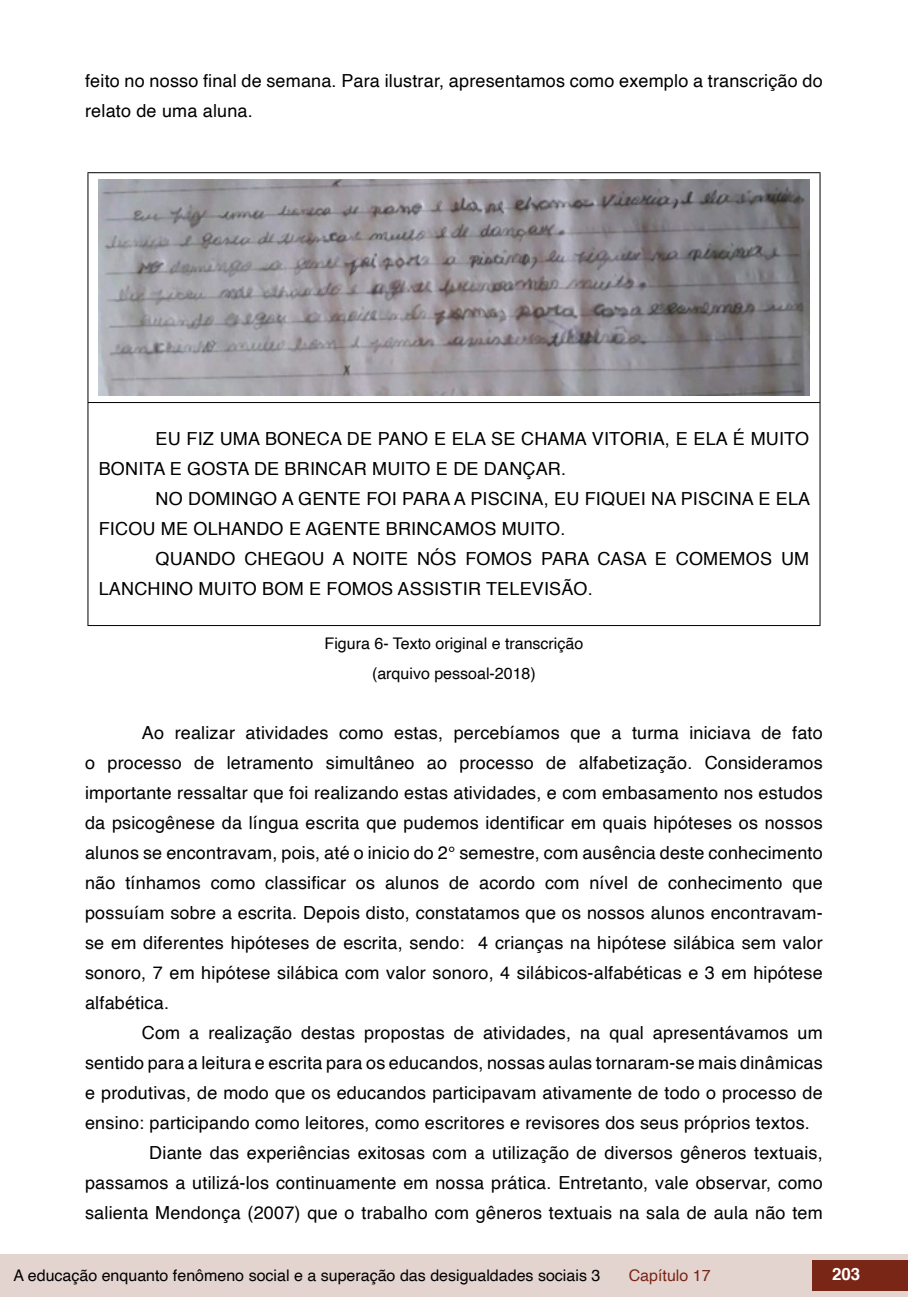
<style>
.page{position:relative;width:908px;height:1304px;background:#fff}
.page>*{position:absolute;margin:0;border:0;box-sizing:border-box;transform-origin:0 0}
.t1{font:18px/30px "Helvetica";letter-spacing:.01em;color:#000}
.t2{font:700 16.8px "Helvetica";color:#fff}
.t3{font:16px/30.6px "Helvetica";color:#000;text-align:center}
.t4{font:16px "Helvetica";color:#7a2616}
</style>
<div class="page">
<div style="left:0;top:1254px;width:906px;height:43px;background:#e4d4d0"></div>
<div style="left:812px;top:1261px;width:95px;height:30px;background:#7a2616"></div>
<hr style="left:87px;top:172px;width:733px;height:1px;background:#000">
<hr style="left:87px;top:173px;width:1px;height:229px;background:#000">
<hr style="left:819px;top:173px;width:1px;height:229px;background:#000">
<hr style="left:87px;top:402px;width:733px;height:1px;background:#000">
<hr style="left:87px;top:403px;width:1px;height:222px;background:#000">
<hr style="left:819px;top:403px;width:1px;height:222px;background:#000">
<hr style="left:87px;top:625px;width:733px;height:1px;background:#000">
<img style="left:98px;top:180px;width:711px;height:215px">
<p class="t1" style="left:85px;top:66px;width:738px">feito no nosso final de semana. Para ilustrar, apresentamos como exemplo a transcrição do relato de uma aluna.</p>
<p class="t1" style="left:99px;top:424px;width:711px;text-indent:57px">EU FIZ UMA BONECA DE PANO E ELA SE CHAMA VITORIA, E ELA É MUITO<br>BONITA E GOSTA DE BRINCAR MUITO E DE DANÇAR.</p>
<p class="t1" style="left:99px;top:484px;width:712px;text-indent:57px">NO DOMINGO A GENTE FOI PARA A PISCINA, EU FIQUEI NA PISCINA E ELA<br>FICOU ME OLHANDO E AGENTE BRINCAMOS MUITO.</p>
<p class="t1" style="left:99px;top:544px;width:711px;text-indent:57px">QUANDO CHEGOU A NOITE NÓS FOMOS PARA CASA E COMEMOS UM<br>LANCHINO MUITO BOM E FOMOS ASSISTIR TELEVISÃO.</p>
<p class="t3" style="left:324px;top:628px;width:260px">Figura 6- Texto original e transcrição (arquivo pessoal-2018)</p>
<p class="t1" style="left:85px;top:718px;width:738px;text-align:justify;text-indent:57px">Ao realizar atividades como estas, percebíamos que a turma iniciava de fato o processo de letramento simultâneo ao processo de alfabetização. Consideramos importante ressaltar que foi realizando estas atividades, e com embasamento nos estudos da psicogênese da língua escrita que pudemos identificar em quais hipóteses os nossos alunos se encontravam, pois, até o inicio do 2° semestre, com ausência deste conhecimento não tínhamos como classificar os alunos de acordo com nível de conhecimento que possuíam sobre a escrita. Depois disto, constatamos que os nossos alunos encontravam&shy;se em diferentes hipóteses de escrita, sendo: 4 crianças na hipótese silábica sem valor sonoro, 7 em hipótese silábica com valor sonoro, 4 silábicos-alfabéticas e 3 em hipótese alfabética.</p>
<p class="t1" style="left:142px;top:1018px;width:682px">Com a realização destas propostas de atividades, na qual apresentávamos um</p>
<p class="t1" style="left:85px;top:1048px;width:738px">sentido para a leitura e escrita para os educandos, nossas aulas tornaram-se mais dinâmicas</p>
<p class="t1" style="left:85px;top:1078px;width:738px">e produtivas, de modo que os educandos participavam ativamente de todo o processo de</p>
<p class="t1" style="left:85px;top:1108px;width:726px">ensino: participando como leitores, como escritores e revisores dos seus próprios textos.</p>
<p class="t1" style="left:149px;top:1138px;width:674px">Diante das experiências exitosas com a utilização de diversos gêneros textuais,</p>
<p class="t1" style="left:85px;top:1168px;width:738px">passamos a utilizá-los continuamente em nossa prática. Entretanto, vale observar, como</p>
<p class="t1" style="left:85px;top:1198px;width:738px">salienta Mendonça (2007) que o trabalho com gêneros textuais na sala de aula não tem</p>
<p class="t3" style="left:14px;top:1260px;width:588px">A educação enquanto fenômeno social e a superação das desigualdades sociais 3</p>
<p class="t4" style="left:628px;top:1263px;width:83px">Capítulo 17</p>
<p class="t2" style="left:831px;top:1261px;width:30px">203</p>
</div>
